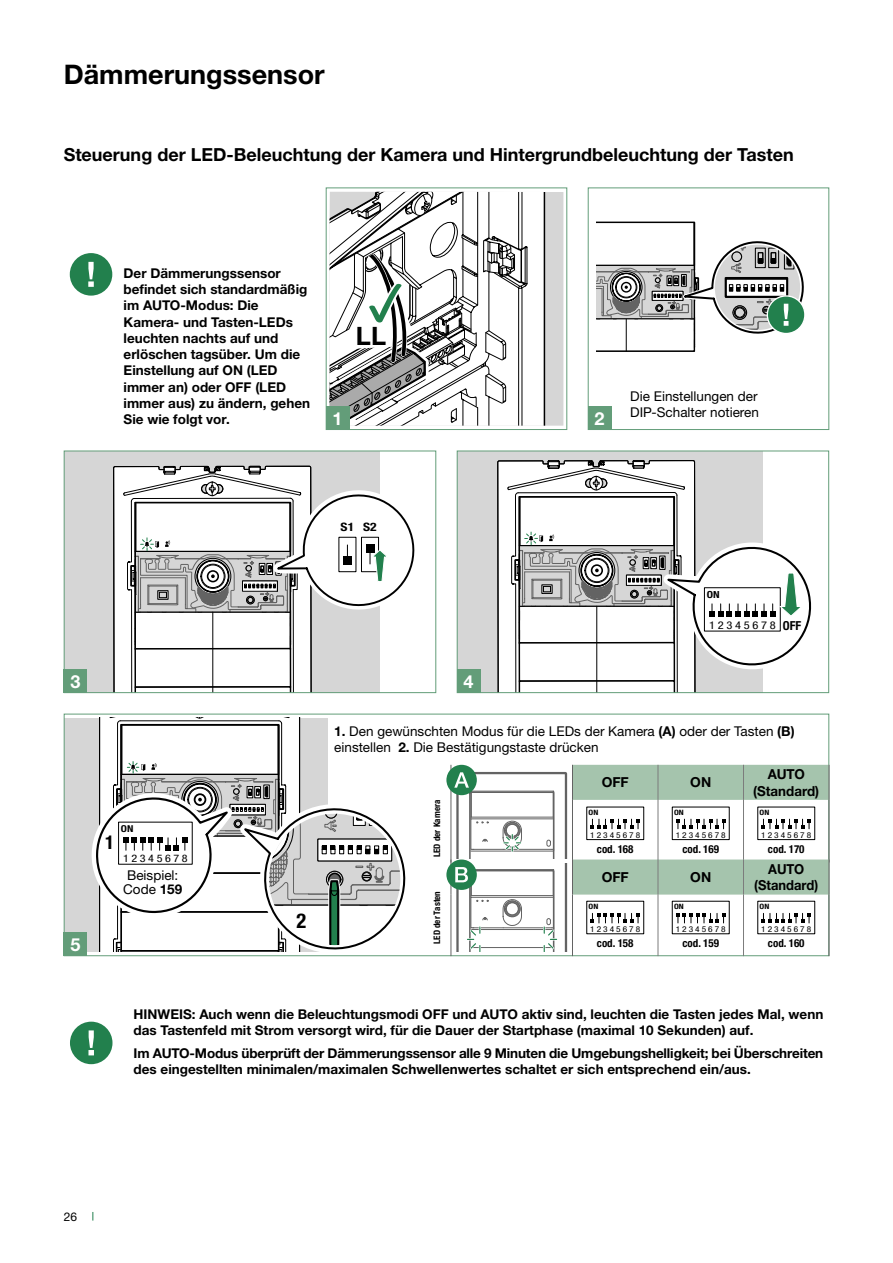
<style>
.page{position:relative;width:893px;height:1263px;background:#fff}
.page>*{position:absolute;margin:0;border:0;box-sizing:border-box;transform-origin:0 0}
.t1{font:700 27px "Helvetica Neue LTW1 G";color:#000}
.t2{font:700 25.35px "Helvetica Neue LTW1 G";color:#000}
.t3{font:700 condensed 20.4px "Helvetica Neue LTW1 G";color:#000}
.t4{font:700 condensed 19.05px "Helvetica Neue LTW1 G";color:#000}
.t5{font:700 18px "Helvetica Neue LTW1 G";color:#000}
.t6{font:700 18px "Helvetica Neue LTW1 G";color:#fff}
.t7{font:700 13.8px/16.5px "Helvetica Neue LTW1 G";color:#000;text-align:center}
.t8{font:700 13.8px/16.5px "Helvetica Neue LTW1 G";color:#000;text-align:center;scale:.94 1}
.t9{font:700 13.5px/16.2px "Helvetica Neue LTW1 G";color:#000}
.t10{font:13.5px/16.2px "Helvetica Neue LTW1 G";color:#000}
.t11{font:700 condensed 12.45px "Helvetica Neue LTW1 G";color:#000}
.t12{font:12px "Helvetica Neue LTW1 G";color:#000}
.t13{font:700 condensed 11.7px "Helvetica Neue LTW1 G";color:#000;scale:1.17 1}
.t14{font:700 condensed 10.95px "Helvetica Neue LTW1 G";color:#000}
.t15{font:condensed 10.65px "Helvetica Neue LTW1 G";letter-spacing:.215em;color:#000;scale:1.17 1}
.t16{font:condensed 10.35px "Helvetica Neue LTW1 G";letter-spacing:.215em;color:#000;scale:1.17 1}
.t17{font:700 condensed 9.75px "Helvetica Neue LTW1 G";color:#000;scale:1.17 1}
.t18{font:700 condensed 9.45px "Helvetica Neue LTW1 G";color:#000;scale:1.17 1}
.t19{font:700 condensed 9px "Helvetica Neue LTW1 G";color:#000}
.t20{font:condensed 8.1px "Helvetica Neue LTW1 G";letter-spacing:.215em;color:#000;scale:1.17 1}
.t21{font:700 condensed 7.35px "Helvetica Neue LTW1 G";color:#000;scale:1.17 1}
.s1{font-weight:700}
</style>
<div class="page">
<div style="left:64px;top:718px;width:35px;height:234px;background:#d6d6d6"></div>
<svg style="left:96px;top:718px;width:310px;height:234px"></svg>
<div style="left:546px;top:192px;width:17px;height:234px;background:#d6d6d6"></div>
<svg style="left:515px;top:192px;width:31px;height:234px"></svg>
<svg style="left:330px;top:192px;width:185px;height:234px"></svg>
<div style="left:326px;top:187px;width:241px;height:243px;border:1px solid #639d79"></div>
<div style="left:326px;top:406px;width:23px;height:24px;background:#639d79"></div>
<div style="left:64px;top:933px;width:23px;height:23px;background:#639d79"></div>
<div style="left:457px;top:451px;width:306px;height:242px;background:#d6d6d6"></div>
<svg style="left:497px;top:460px;width:10px;height:231px;background:#d5d5d5"></svg>
<svg style="left:507px;top:460px;width:305px;height:231px"></svg>
<div style="left:457px;top:451px;width:372px;height:242px;border:1px solid #639d79"></div>
<div style="left:457px;top:670px;width:23px;height:23px;background:#639d79"></div>
<div style="left:64px;top:451px;width:315px;height:242px;background:#d6d6d6"></div>
<svg style="left:113px;top:465px;width:197px;height:226px;background:#d4d4d4"></svg>
<svg style="left:123px;top:466px;width:292px;height:225px"></svg>
<div style="left:64px;top:451px;width:372px;height:242px;border:1px solid #639d79"></div>
<div style="left:64px;top:670px;width:23px;height:23px;background:#639d79"></div>
<svg style="left:596px;top:222px;width:209px;height:130px"></svg>
<hr style="left:626px;top:319px;width:1px;height:32px;background:#000">
<div style="left:588px;top:187px;width:241px;height:243px;border:1px solid #639d79"></div>
<div style="left:588px;top:406px;width:23px;height:24px;background:#639d79"></div>
<div style="left:70px;top:253px;width:42px;height:43px;background:#22804d;border-radius:50%"></div>
<svg style="left:88px;top:262px;width:6px;height:25px"></svg>
<div style="left:70px;top:1022px;width:42px;height:42px;background:#22804d;border-radius:50%"></div>
<svg style="left:88px;top:1030px;width:6px;height:25px"></svg>
<hr style="left:829px;top:765px;width:1px;height:35px;background:#636363">
<hr style="left:451px;top:765px;width:1px;height:35px;background:#636363">
<hr style="left:451px;top:800px;width:1px;height:62px;background:#636363">
<hr style="left:829px;top:800px;width:1px;height:62px;background:#636363">
<hr style="left:658px;top:894px;width:1px;height:62px;background:#7c7c7c">
<hr style="left:743px;top:894px;width:1px;height:62px;background:#7c7c7c">
<hr style="left:829px;top:894px;width:1px;height:62px;background:#636363">
<hr style="left:572px;top:894px;width:1px;height:62px;background:#636363">
<hr style="left:829px;top:859px;width:1px;height:35px;background:#636363">
<hr style="left:451px;top:859px;width:1px;height:35px;background:#636363">
<hr style="left:451px;top:894px;width:1px;height:62px;background:#636363">
<div style="left:446px;top:765px;width:31px;height:30px;background:#22804d;border-radius:50%"></div>
<div style="left:446px;top:859px;width:31px;height:31px;background:#22804d;border-radius:50%"></div>
<svg style="left:454px;top:765px;width:375px;height:187px"></svg>
<h1 class="t1" style="left:64px;top:58px;width:262px">Dämmerungssensor</h1>
<h3 class="t5" style="left:64px;top:143px;width:731px">Steuerung der LED-Beleuchtung der Kamera und Hintergrundbeleuchtung der Tasten</h3>
<p class="t9" style="left:124px;top:265px;width:188px">Der Dämmerungssensor befindet sich standardmäßig im AUTO-Modus: Die<br>Kamera- und Tasten-LEDs leuchten nachts auf und erlöschen tagsüber. Um die<br>Einstellung auf ON (LED immer an) oder OFF (LED immer aus) zu ändern, gehen<br>Sie wie folgt vor.</p>
<h2 class="t2" style="left:356px;top:320px;width:32px">LL</h2>
<h3 class="t6" style="left:332px;top:407px;width:12px">1</h3>
<h3 class="t6" style="left:594px;top:407px;width:12px">2</h3>
<p class="t10" style="left:630px;top:387px;width:130px">Die Einstellungen der<br>DIP-Schalter notieren</p>
<h3 class="t6" style="left:70px;top:670px;width:12px">3</h3>
<h3 class="t6" style="left:70px;top:933px;width:12px">5</h3>
<h3 class="t4" style="left:105px;top:831px;width:11px">1</h3>
<p class="t18" style="left:121px;top:823px;width:12px">ON</p>
<p class="t16" style="left:123px;top:852px;width:57px">12345678</p>
<p class="t10" style="left:123px;top:869px;width:61px;line-height:13.5px">Beispiel:<br>Code <span class="s1">159</span></p>
<h3 class="t3" style="left:296px;top:908px;width:11px">2</h3>
<p class="t13" style="left:341px;top:520px;width:32px">S1 S2</p>
<h3 class="t6" style="left:463px;top:670px;width:12px">4</h3>
<p class="t17" style="left:707px;top:589px;width:13px">ON</p>
<p class="t15" style="left:709px;top:618px;width:58px">12345678</p>
<p class="t11" style="left:783px;top:618px;width:20px">OFF</p>
<p class="t10" style="left:334px;top:723px;width:462px"><span class="s1">1.</span> Den gewünschten Modus für die LEDs der Kamera <span class="s1">(A)</span> oder der Tasten <span class="s1">(B) </span>einstellen <span class="s1">2.</span> Die Bestätigungstaste drücken</p>
<p class="t19" style="left:431px;top:857px;width:59px;rotate:-90deg">LED der Kamera</p>
<p class="t19" style="left:431px;top:944px;width:54px;rotate:-90deg">LED der Tasten</p>
<p class="t7" style="left:602px;top:774px;width:29px">OFF</p>
<p class="t7" style="left:690px;top:774px;width:22px">ON</p>
<p class="t7" style="left:753px;top:766px;width:67px">AUTO (Standard)</p>
<p class="t21" style="left:589px;top:808px;width:10px">ON</p>
<p class="t20" style="left:590px;top:830px;width:44px">12345678</p>
<p class="t14" style="left:597px;top:842px;width:38px">cod. 168</p>
<p class="t21" style="left:674px;top:808px;width:10px">ON</p>
<p class="t20" style="left:676px;top:830px;width:44px">12345678</p>
<p class="t14" style="left:682px;top:842px;width:38px">cod. 169</p>
<p class="t21" style="left:760px;top:808px;width:10px">ON</p>
<p class="t20" style="left:761px;top:830px;width:44px">12345678</p>
<p class="t14" style="left:768px;top:842px;width:38px">cod. 170</p>
<p class="t7" style="left:602px;top:869px;width:29px">OFF</p>
<p class="t7" style="left:690px;top:869px;width:22px">ON</p>
<p class="t8" style="left:754px;top:860px;width:69px">AUTO (Standard)</p>
<p class="t21" style="left:589px;top:902px;width:10px">ON</p>
<p class="t20" style="left:590px;top:924px;width:44px">12345678</p>
<p class="t14" style="left:597px;top:936px;width:38px">cod. 158</p>
<p class="t14" style="left:682px;top:936px;width:38px">cod. 159</p>
<p class="t21" style="left:674px;top:902px;width:10px">ON</p>
<p class="t20" style="left:676px;top:924px;width:44px">12345678</p>
<p class="t21" style="left:760px;top:902px;width:10px">ON</p>
<p class="t20" style="left:761px;top:924px;width:44px">12345678</p>
<p class="t14" style="left:768px;top:936px;width:38px">cod. 160</p>
<p class="t9" style="left:134px;top:1006px;width:691px">HINWEIS: Auch wenn die Beleuchtungsmodi OFF und AUTO aktiv sind, leuchten die Tasten jedes Mal, wenn das Tastenfeld mit Strom versorgt wird, für die Dauer der Startphase (maximal 10 Sekunden) auf.</p>
<p class="t9" style="left:134px;top:1045px;width:691px">Im AUTO-Modus überprüft der Dämmerungssensor alle 9 Minuten die Umgebungshelligkeit; bei Überschreiten des eingestellten minimalen/maximalen Schwellenwertes schaltet er sich entsprechend ein/aus.</p>
<p class="t12" style="left:64px;top:1209px;width:15px">26</p>
</div>
